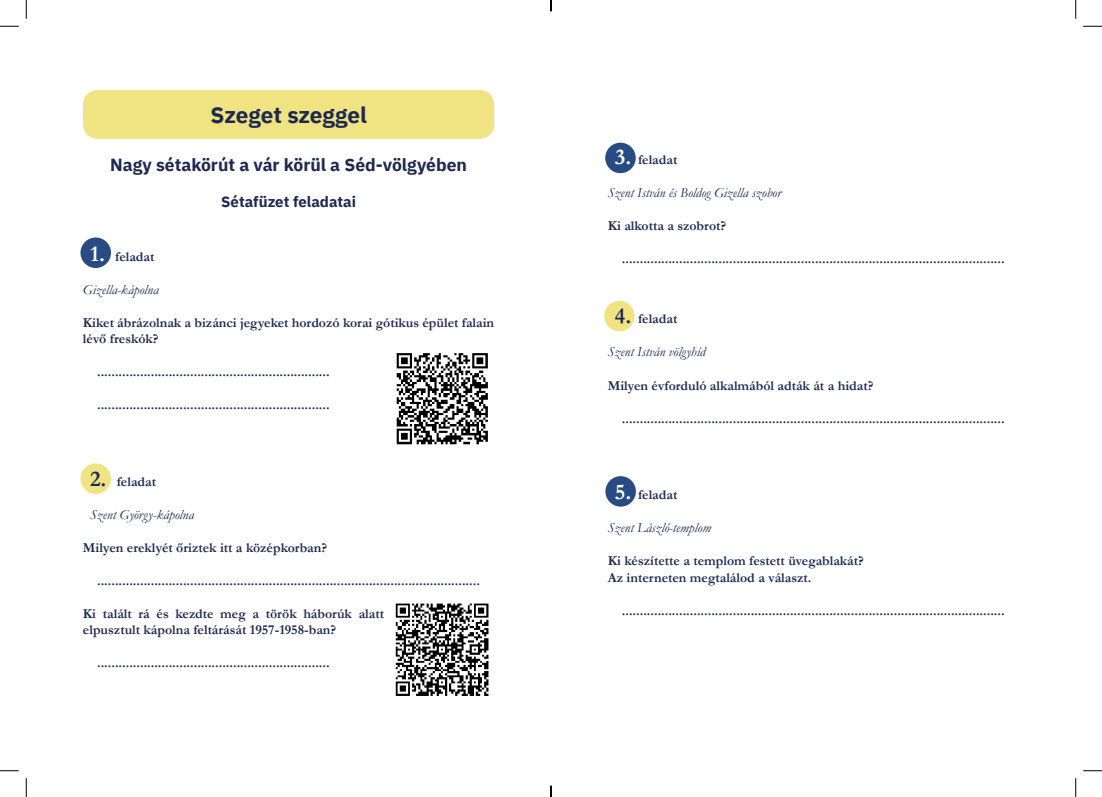
<style>
.page{position:relative;width:1102px;height:797px;background:#fff}
.page>*{position:absolute;margin:0;border:0;box-sizing:border-box;transform-origin:0 0}
.TÖRZS{font:700 22.5px "IBM Plex Sans";color:#1e2951}
.TÖRZS-2{font:700 17.5px "IBM Plex Sans";color:#1e2951}
.TÖRZS-3{font:700 15px "IBM Plex Sans";color:#1e2951}
.TÖRZS-4{font:700 13.75px/16.5px "Garamond";color:#1e2951}
.TÖRZS-5{font:italic 13.75px "Garamond";color:#1e2951}
.s1{font-size:22.5px;color:#fff}
.s2{font-size:22.5px}
</style>
<div class="page">
<div style="left:605px;top:143px;width:30px;height:30px;background:#284b83;border-radius:50%"></div>
<div style="left:605px;top:476px;width:31px;height:30px;background:#284b83;border-radius:50%"></div>
<div style="left:80px;top:463px;width:31px;height:31px;background:#efe382;border-radius:50%"></div>
<div style="left:604px;top:301px;width:30px;height:30px;background:#efe382;border-radius:50%"></div>
<div style="left:80px;top:237px;width:31px;height:31px;background:#284b83;border-radius:50%"></div>
<div style="left:83px;top:90px;width:411px;height:49px;background:#efe382;border-radius:15px"></div>
<img style="left:396px;top:353px;width:92px;height:92px">
<img style="left:395px;top:603px;width:94px;height:93px">
<svg style="left:0;top:25px;width:19px;height:2px"></svg>
<svg style="left:1083px;top:25px;width:18px;height:2px"></svg>
<svg style="left:0;top:770px;width:19px;height:1px"></svg>
<svg style="left:1083px;top:770px;width:18px;height:1px"></svg>
<svg style="left:25px;top:0;width:2px;height:19px"></svg>
<svg style="left:25px;top:778px;width:2px;height:19px"></svg>
<svg style="left:1075px;top:0;width:1px;height:19px"></svg>
<svg style="left:1075px;top:778px;width:1px;height:19px"></svg>
<svg style="left:550px;top:785px;width:1px;height:12px"></svg>
<p class="TÖRZS" style="left:210px;top:97px;width:158px">Szeget szeggel</p>
<p class="TÖRZS-2" style="left:110px;top:150px;width:358px">Nagy sétakörút a vár körül a Séd-völgyében</p>
<p class="TÖRZS-3" style="left:221px;top:189px;width:136px">Sétafüzet feladatai</p>
<p class="TÖRZS-4" style="left:90px;top:248px;width:66px"><span class="s1">1.</span> feladat</p>
<p class="TÖRZS-5" style="left:83px;top:280px;width:77px">Gizella-kápolna</p>
<p class="TÖRZS-4" style="left:83px;top:314px;width:413px">Kiket ábrázolnak a bizánci jegyeket hordozó korai gótikus épület falain lévő freskók?</p>
<p class="TÖRZS-4" style="left:97px;top:364px;width:234px">.................................................................</p>
<p class="TÖRZS-4" style="left:97px;top:397px;width:234px">.................................................................</p>
<p class="TÖRZS-4" style="left:90px;top:473px;width:67px"><span class="s2">2.</span> feladat</p>
<p class="TÖRZS-5" style="left:90px;top:505px;width:105px">Szent György-kápolna</p>
<p class="TÖRZS-4" style="left:83px;top:539px;width:246px">Milyen ereklyét őriztek itt a középkorban?</p>
<p class="TÖRZS-4" style="left:97px;top:572px;width:384px">...........................................................................................................</p>
<p class="TÖRZS-4" style="left:83px;top:605px;width:302px">Ki talált rá és kezdte meg a török háborúk alatt elpusztult kápolna feltárását 1957-1958-ban?</p>
<p class="TÖRZS-4" style="left:97px;top:655px;width:234px">.................................................................</p>
<p class="TÖRZS-4" style="left:614px;top:152px;width:64px"><span class="s1">3.</span> feladat</p>
<p class="TÖRZS-5" style="left:607px;top:184px;width:175px">Szent István és Boldog Gizella szobor</p>
<p class="TÖRZS-4" style="left:607px;top:218px;width:120px">Ki alkotta a szobrot?</p>
<p class="TÖRZS-4" style="left:622px;top:251px;width:384px">...........................................................................................................</p>
<p class="TÖRZS-4" style="left:614px;top:311px;width:64px"><span class="s2">4.</span> feladat</p>
<p class="TÖRZS-5" style="left:607px;top:343px;width:99px">Szent István völgyhíd</p>
<p class="TÖRZS-4" style="left:607px;top:377px;width:267px">Milyen évforduló alkalmából adták át a hidat?</p>
<p class="TÖRZS-4" style="left:622px;top:410px;width:384px">...........................................................................................................</p>
<p class="TÖRZS-4" style="left:614px;top:486px;width:64px"><span class="s1">5.</span> feladat</p>
<p class="TÖRZS-5" style="left:607px;top:518px;width:105px">Szent László-templom</p>
<p class="TÖRZS-4" style="left:607px;top:552px;width:258px">Ki készítette a templom festett üvegablakát?</p>
<p class="TÖRZS-4" style="left:607px;top:569px;width:205px">Az interneten megtalálod a választ.</p>
<p class="TÖRZS-4" style="left:622px;top:602px;width:384px">...........................................................................................................</p>
</div>
